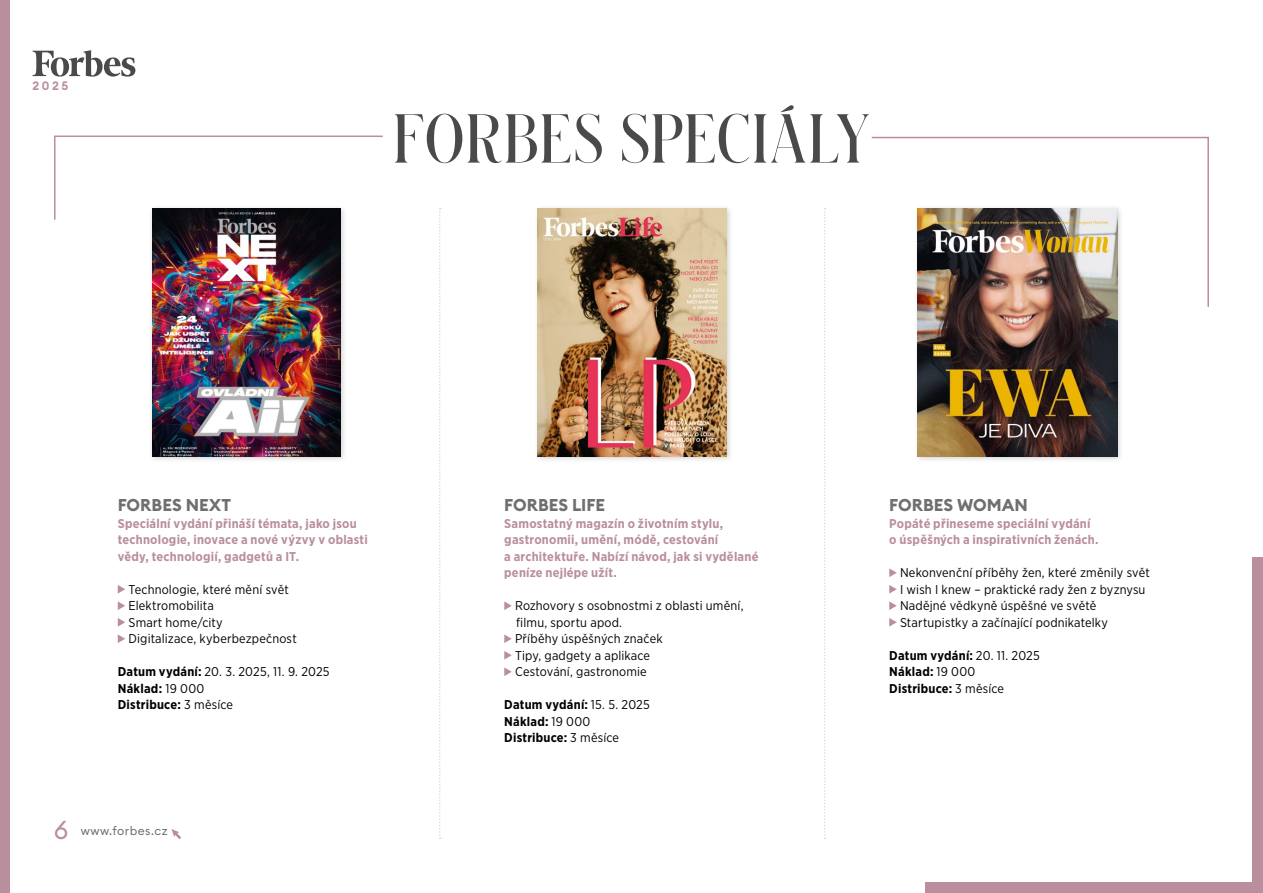
<style>
.page{position:relative;width:1263px;height:893px;background:#fff}
.page>*{position:absolute;margin:0;border:0;box-sizing:border-box;transform-origin:0 0}
.t1{font:600 64.5px "Schnyder Cond L";letter-spacing:.03em;color:#4a4a49}
.vychozi{font:25.5px "Euclid Circular B";color:#b98e9d}
.t2{font:700 16.95px "Euclid Circular B";letter-spacing:.005em;color:#706f6f}
.t3{font:12.75px "Gotham Narrow";letter-spacing:.01em;color:#000}
.t4{font:700 12.75px/16.5px "Gotham Narrow";letter-spacing:.02em;color:#b98e9d}
.t5{font:700 12.75px "Gotham Narrow";letter-spacing:.02em;color:#000}
.t6{font:12px "Euclid Circular B";letter-spacing:.04em;color:#706f6f}
.t7{font:600 12px "Euclid Circular B";color:#b98e9d}
.s1{font-weight:700}
.s2{font-weight:400}
</style>
<div class="page">
<div style="left:0;top:0;width:9px;height:893px;background:#b98e9d"></div>
<div style="left:1252px;top:557px;width:11px;height:336px;background:#b98e9d"></div>
<div style="left:926px;top:882px;width:337px;height:11px;background:#b98e9d"></div>
<svg style="left:889px;top:568px;width:8px;height:9px"></svg>
<svg style="left:889px;top:585px;width:8px;height:9px"></svg>
<svg style="left:889px;top:601px;width:8px;height:9px"></svg>
<svg style="left:889px;top:618px;width:8px;height:9px"></svg>
<svg style="left:118px;top:585px;width:7px;height:9px"></svg>
<svg style="left:118px;top:601px;width:7px;height:9px"></svg>
<svg style="left:118px;top:618px;width:7px;height:9px"></svg>
<svg style="left:118px;top:634px;width:7px;height:9px"></svg>
<svg style="left:504px;top:601px;width:8px;height:9px"></svg>
<svg style="left:504px;top:634px;width:8px;height:9px"></svg>
<svg style="left:504px;top:651px;width:8px;height:9px"></svg>
<svg style="left:504px;top:667px;width:8px;height:9px"></svg>
<svg style="left:439px;top:208px;width:2px;height:631px"></svg>
<svg style="left:824px;top:208px;width:2px;height:631px"></svg>
<svg style="left:871px;top:136px;width:338px;height:171px"></svg>
<svg style="left:54px;top:135px;width:329px;height:85px"></svg>
<svg style="left:33px;top:50px;width:102px;height:27px"></svg>
<div style="left:534px;top:204px;width:199px;height:259px;background:#000;opacity:.2"></div>
<img style="left:538px;top:208px;width:188px;height:248px">
<div style="left:914px;top:204px;width:210px;height:259px;background:#000;opacity:.2"></div>
<img style="left:917px;top:208px;width:200px;height:248px">
<div style="left:148px;top:204px;width:200px;height:259px;background:#000;opacity:.2"></div>
<img style="left:152px;top:208px;width:189px;height:248px">
<svg style="left:171px;top:829px;width:10px;height:10px"></svg>
<p class="t7" style="left:33px;top:78px;width:37px">2025</p>
<p class="t1" style="left:394px;top:96px;width:477px">FORBES SPECIÁLY</p>
<p class="t2" style="left:118px;top:494px;width:115px">FORBES NEXT</p>
<p class="t4" style="left:118px;top:515px;width:252px">Speciální vydání přináší témata, jako jsou technologie, inovace a nové výzvy v oblasti vědy, technologií, gadgetů a IT.</p>
<p class="t3" style="left:129px;top:581px;width:162px">Technologie, které mění svět</p>
<p class="t3" style="left:129px;top:598px;width:87px">Elektromobilita</p>
<p class="t3" style="left:129px;top:614px;width:96px">Smart home/city</p>
<p class="t3" style="left:129px;top:631px;width:170px">Digitalizace, kyberbezpečnost</p>
<p class="t3" style="left:118px;top:664px;width:213px"><span class="s1">Datum vydání:</span> 20. 3. 2025, 11. 9. 2025</p>
<p class="t5" style="left:118px;top:680px;width:88px">Náklad: <span class="s2">19 000</span></p>
<p class="t5" style="left:118px;top:696px;width:117px">Distribuce: <span class="s2">3 měsíce</span></p>
<p class="vychozi" style="left:54px;top:814px;width:16px">6</p>
<p class="t6" style="left:81px;top:823px;width:88px">www.forbes.cz</p>
<p class="t2" style="left:504px;top:494px;width:103px">FORBES LIFE</p>
<p class="t4" style="left:504px;top:515px;width:256px">Samostatný magazín o životním stylu, gastronomii, umění, módě, cestování<br>a architektuře. Nabízí návod, jak si vydělané peníze nejlépe užít.</p>
<p class="t3" style="left:515px;top:598px;width:230px">Rozhovory s osobnostmi z oblasti umění,</p>
<p class="t3" style="left:516px;top:614px;width:107px">filmu, sportu apod.</p>
<p class="t3" style="left:515px;top:631px;width:149px">Příběhy úspěšných značek</p>
<p class="t3" style="left:515px;top:647px;width:137px">Tipy, gadgety a aplikace</p>
<p class="t3" style="left:515px;top:664px;width:133px">Cestování, gastronomie</p>
<p class="t5" style="left:504px;top:696px;width:147px">Datum vydání: <span class="s2">15. 5. 2025</span></p>
<p class="t5" style="left:504px;top:713px;width:88px">Náklad: <span class="s2">19 000</span></p>
<p class="t5" style="left:504px;top:729px;width:116px">Distribuce: <span class="s2">3 měsíce</span></p>
<p class="t2" style="left:889px;top:494px;width:140px">FORBES WOMAN</p>
<p class="t4" style="left:889px;top:515px;width:211px">Popáté přineseme speciální vydání o úspěšných a inspirativních ženách.</p>
<p class="t3" style="left:900px;top:565px;width:251px">Nekonvenční příběhy žen, které změnily svět</p>
<p class="t3" style="left:900px;top:581px;width:247px">I wish I knew – praktické rady žen z byznysu</p>
<p class="t3" style="left:900px;top:598px;width:198px">Nadějné vědkyně úspěšné ve světě</p>
<p class="t3" style="left:900px;top:614px;width:209px">Startupistky a začínající podnikatelky</p>
<p class="t5" style="left:889px;top:647px;width:152px">Datum vydání: <span class="s2">20. 11. 2025</span></p>
<p class="t5" style="left:889px;top:663px;width:88px">Náklad: <span class="s2">19 000</span></p>
<p class="t5" style="left:889px;top:680px;width:116px">Distribuce: <span class="s2">3 měsíce</span></p>
</div>
